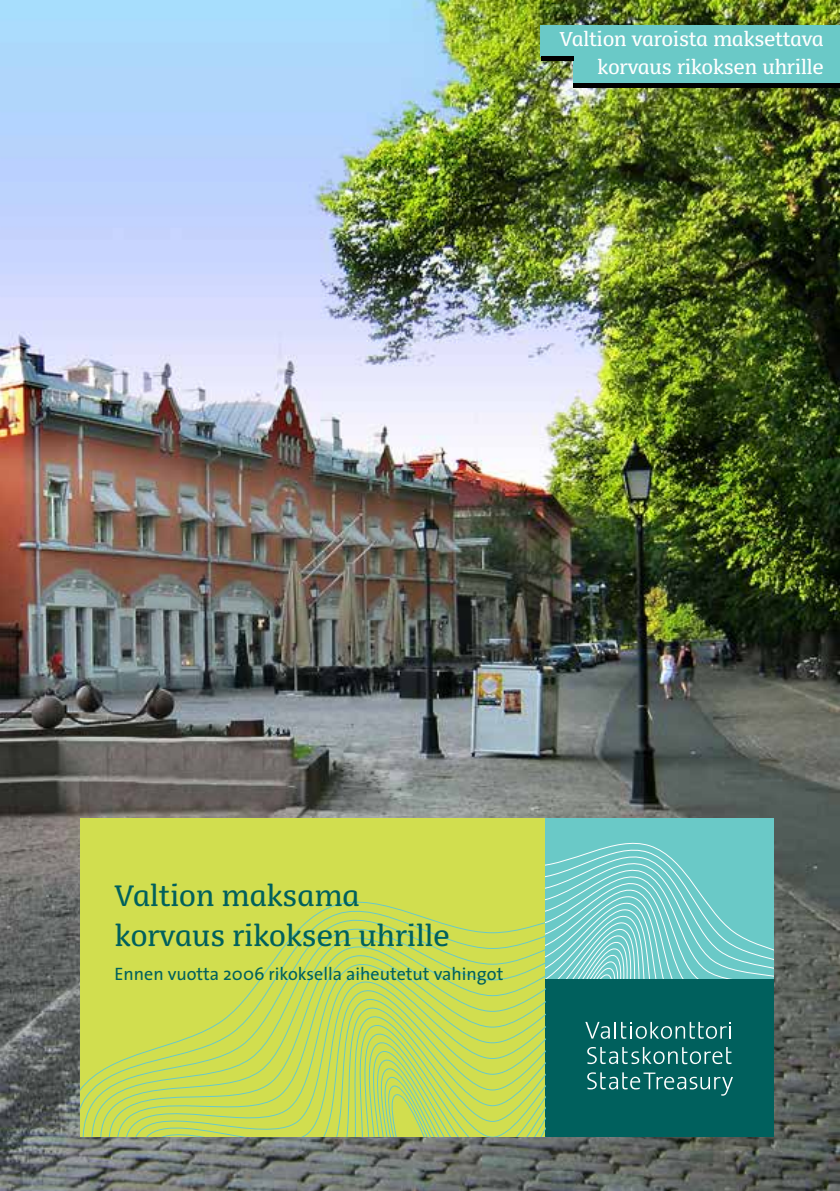
<style>
.page{position:relative;width:840px;height:1191px;background:#fff}
.page>*{position:absolute;margin:0;border:0;box-sizing:border-box;transform-origin:0 0}
.t1{font:28px/40px "Dancer Serif TF";color:#00605d}
.t2{font:19px/28px "Dancer Serif TF";letter-spacing:-.01em;color:#fff;text-align:right}
.t3{font:18px "The Sans";color:#00605d}
</style>
<div class="page">
<img style="left:0;top:0;width:839px;height:1191px">
<div style="left:544px;top:976px;width:228px;height:160px;background:#00605d"></div>
<div style="left:81px;top:818px;width:463px;height:318px;background:#d1de4f"></div>
<svg style="left:81px;top:901px;width:463px;height:235px"></svg>
<div style="left:544px;top:818px;width:228px;height:160px;background:#6ac9c7"></div>
<svg style="left:544px;top:833px;width:228px;height:145px"></svg>
<svg style="left:585px;top:1022px;width:145px;height:16px"></svg>
<svg style="left:587px;top:1047px;width:144px;height:17px"></svg>
<svg style="left:587px;top:1072px;width:145px;height:23px"></svg>
<div style="left:540px;top:25px;width:299px;height:31px;background:#6ac9c7"></div>
<div style="left:573px;top:55px;width:266px;height:28px;background:#6ac9c7"></div>
<div style="left:541px;top:56px;width:32px;height:5px;background:#000"></div>
<div style="left:573px;top:83px;width:266px;height:5px;background:#000"></div>
<p class="t2" style="left:559px;top:24px;width:265px">Valtion varoista maksettava korvaus rikoksen uhrille</p>
<h1 class="t1" style="left:115px;top:875px;width:336px">Valtion maksama korvaus rikoksen uhrille</h1>
<p class="t3" style="left:114px;top:958px;width:390px">Ennen vuotta 2006 rikoksella aiheutetut vahingot</p>
</div>
